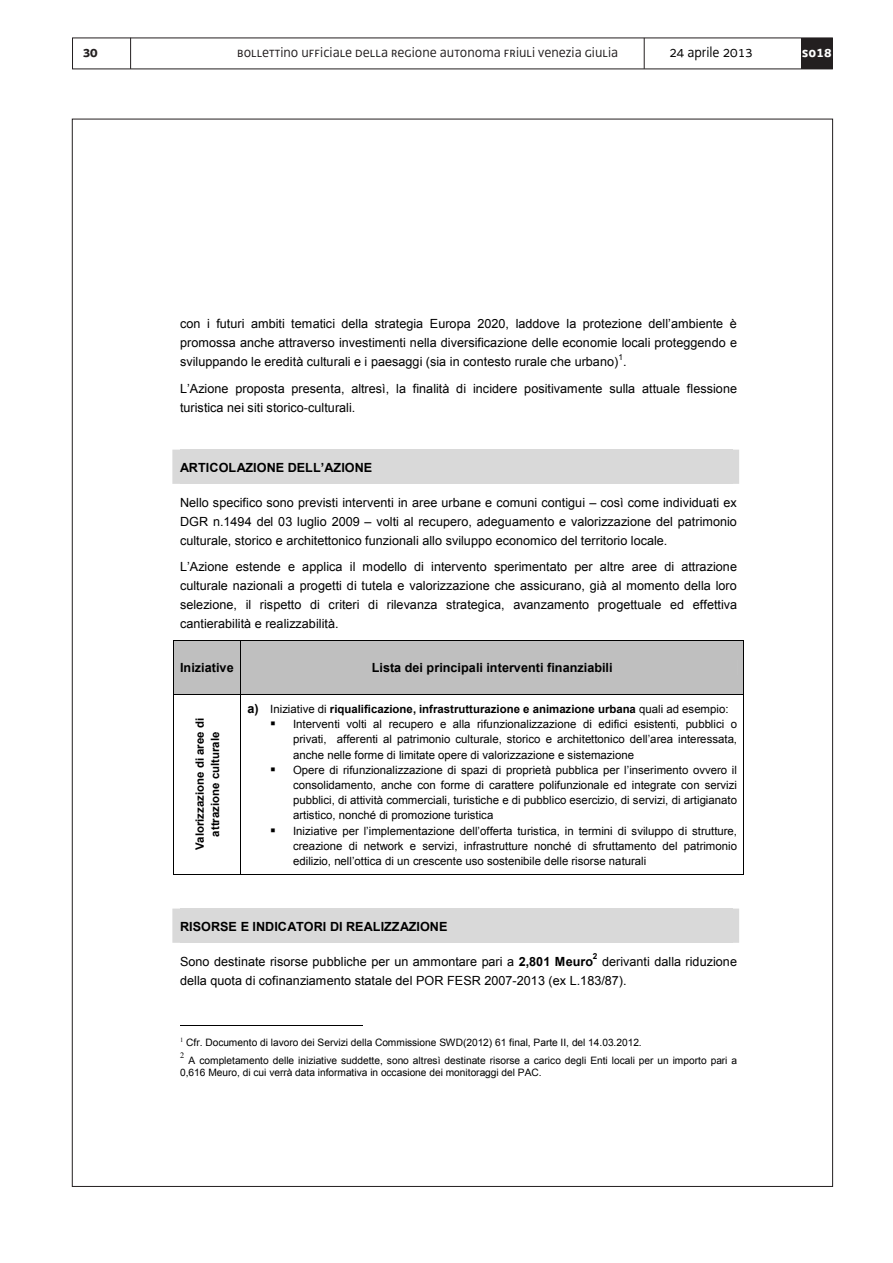
<style>
.page{position:relative;width:893px;height:1263px;background:#fff}
.page>*{position:absolute;margin:0;border:0;box-sizing:border-box;transform-origin:0 0}
.t1{font:15px "Decima UNI";color:#231f20}
.t2{font:15px "Decima WE";color:#000}
.t3{font:700 15px "Decima WE";color:#fff}
.t4{font:700 15px "Decima WE";color:#231f20}
.t5{font:12.6px/19px "Arial";color:#000;text-align:justify}
.t6{font:700 12.6px "Arial";color:#000}
.t7{font:11.4px/15.1px "Arial";letter-spacing:.005em;color:#000}
.t8{font:700 11.4px/15.1px "Arial";letter-spacing:.005em;color:#000;text-align:center}
.t9{font:10.2px/12.3px "Arial";letter-spacing:-.005em;color:#000}
.t10{font:8.25px "Arial";color:#000}
.t11{font:700 8.25px "Arial";color:#000}
.t12{font:8.25px "Times New Roman";color:#000}
.s1{font-weight:700;font-size:12.6px}
.s2{font-weight:700}
</style>
<div class="page">
<hr style="left:130px;top:38px;width:1px;height:31px;background:#231f20">
<hr style="left:644px;top:38px;width:1px;height:31px;background:#231f20">
<div style="left:801px;top:38px;width:31px;height:31px;background:#231f20"></div>
<svg style="left:172px;top:450px;width:567px;height:34px"></svg>
<div style="left:180px;top:450px;width:552px;height:34px;background:#d9d9d9"></div>
<div style="left:173px;top:640px;width:571px;height:55px;background:#bfbfbf"></div>
<hr style="left:173px;top:695px;width:1px;height:179px;background:#000">
<hr style="left:174px;top:874px;width:66px;height:1px;background:#000">
<hr style="left:240px;top:695px;width:1px;height:179px;background:#000">
<hr style="left:241px;top:874px;width:503px;height:1px;background:#000">
<hr style="left:744px;top:695px;width:1px;height:179px;background:#000">
<svg style="left:172px;top:908px;width:567px;height:35px"></svg>
<div style="left:180px;top:908px;width:552px;height:35px;background:#d9d9d9"></div>
<hr style="left:180px;top:1025px;width:183px;height:1px;background:#000">
<p class="t4" style="left:83px;top:43px;width:17px">30</p>
<p class="t1" style="left:237px;top:43px;width:382px">bollettino ufficiale della regione autonoma friuli venezia giulia</p>
<p class="t2" style="left:669px;top:43px;width:85px">24 aprile 2013</p>
<p class="t3" style="left:802px;top:43px;width:31px">so18</p>
<p class="t5" style="left:180px;top:314px;width:558px">con i futuri ambiti tematici della strategia Europa 2020, laddove la protezione dell’ambiente è promossa anche attraverso investimenti nella diversificazione delle economie locali proteggendo e sviluppando le eredità culturali e i paesaggi (sia in contesto rurale che urbano) .</p>
<p class="t10" style="left:618px;top:351px;width:6px">1</p>
<p class="t5" style="left:180px;top:379px;width:558px">L’Azione proposta presenta, altresì, la finalità di incidere positivamente sulla attuale flessione turistica nei siti storico-culturali.</p>
<p class="t6" style="left:180px;top:460px;width:194px">ARTICOLAZIONE DELL’AZIONE</p>
<p class="t5" style="left:180px;top:493px;width:558px">Nello specifico sono previsti interventi in aree urbane e comuni contigui – così come individuati ex DGR n.1494 del 03 luglio 2009 – volti al recupero, adeguamento e valorizzazione del patrimonio culturale, storico e architettonico funzionali allo sviluppo economico del territorio locale.</p>
<p class="t5" style="left:180px;top:557px;width:558px">L’Azione estende e applica il modello di intervento sperimentato per altre aree di attrazione culturale nazionali a progetti di tutela e valorizzazione che assicurano, già al momento della loro selezione, il rispetto di criteri di rilevanza strategica, avanzamento progettuale ed effettiva cantierabilità e realizzabilità.</p>
<p class="t6" style="left:180px;top:659px;width:55px">Iniziative</p>
<p class="t6" style="left:372px;top:659px;width:242px">Lista dei principali interventi finanziabili</p>
<p class="t8" style="left:193px;top:850px;width:134px;rotate:-90deg">Valorizzazione di aree di attrazione culturale</p>
<p class="t7" style="left:293px;top:701px;width:446px;text-indent:-46px"><span class="s1">a)</span> Iniziative di <span class="s2">riqualificazione, infrastrutturazione e animazione urbana</span> quali ad esempio:<br>Interventi volti al recupero e alla rifunzionalizzazione di edifici esistenti, pubblici o privati, afferenti al patrimonio culturale, storico e architettonico dell’area interessata, anche nelle forme di limitate opere di valorizzazione e sistemazione<br>Opere di rifunzionalizzazione di spazi di proprietà pubblica per l’inserimento ovvero il consolidamento, anche con forme di carattere polifunzionale ed integrate con servizi pubblici, di attività commerciali, turistiche e di pubblico esercizio, di servizi, di artigianato artistico, nonché di promozione turistica<br>Iniziative per l’implementazione dell’offerta turistica, in termini di sviluppo di strutture, creazione di network e servizi, infrastrutture nonché di sfruttamento del patrimonio edilizio, nell’ottica di un crescente uso sostenibile delle risorse naturali</p>
<p class="t6" style="left:180px;top:919px;width:269px">RISORSE E INDICATORI DI REALIZZAZIONE</p>
<p class="t5" style="left:180px;top:952px;width:414px">Sono destinate risorse pubbliche per un ammontare pari a <span class="s2">2,801 Meuro</span></p>
<p class="t11" style="left:593px;top:951px;width:6px">2</p>
<p class="t5" style="left:180px;top:952px;width:558px;text-indent:422px">derivanti dalla riduzione della quota di cofinanziamento statale del POR FESR 2007-2013 (ex L.183/87).</p>
<p class="t9" style="left:180px;top:1036px;width:463px"><sup>1</sup> Cfr. Documento di lavoro dei Servizi della Commissione SWD(2012) 61 final, Parte II, del 14.03.2012.</p>
<p class="t12" style="left:180px;top:1050px;width:6px">2</p>
<p class="t9" style="left:180px;top:1054px;width:559px;text-indent:9px">A completamento delle iniziative suddette, sono altresì destinate risorse a carico degli Enti locali per un importo pari a<br>0,616 Meuro, di cui verrà data informativa in occasione dei monitoraggi del PAC.</p>
</div>
